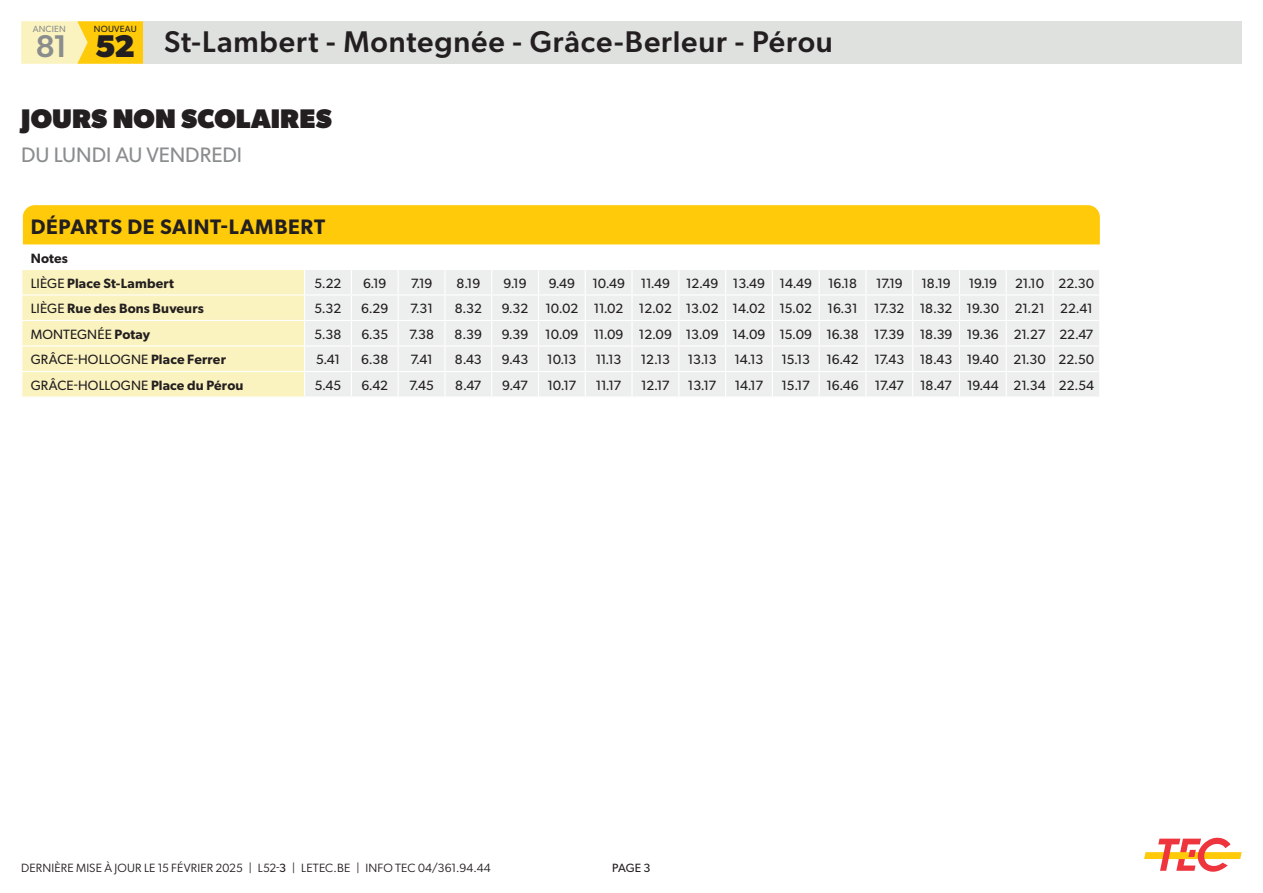
<style>
.page{position:relative;width:1263px;height:893px;background:#fff}
.page>*{position:absolute;margin:0;border:0;box-sizing:border-box;transform-origin:0 0}
.t1{font:500 31.5px "Gibson";color:#8a8d8e}
.t2{font:700 31.5px "Gibson";color:#231f20}
.t3{font:500 30px "Gibson";letter-spacing:.025em;color:#231f20}
.t4{font:800 27px "Gibson";letter-spacing:.005em;color:#231f20}
.t5{font:600 21px "Gibson";letter-spacing:.03em;color:#231f20}
.t6{font:21px "Gibson";letter-spacing:-.005em;color:#8a8d8e}
.t7{font:13.5px "Gibson";color:#231f20}
.t8{font:600 13.5px "Gibson";letter-spacing:.01em;color:#231f20}
.t9{font:12px "Gibson";letter-spacing:.01em;color:#231f20}
.t10{font:12px "Gibson";color:#231f20}
.t11{font:9px "Gibson";letter-spacing:.025em;color:#231f20}
.t12{font:9px "Gibson";letter-spacing:.025em;color:#8a8d8e}
.s1{font-weight:400}
.s2{font-weight:600}
.s3{font-style:inherit}
</style>
<div class="page">
<div style="left:143px;top:21px;width:1099px;height:43px;background:#dfe1df"></div>
<div style="left:77px;top:21px;width:66px;height:43px;background:#feca0a"></div>
<svg style="left:21px;top:21px;width:67px;height:43px"></svg>
<svg style="left:1144px;top:837px;width:98px;height:35px"></svg>
<svg style="left:22px;top:205px;width:1078px;height:191px"></svg>
<p class="t12" style="left:33px;top:23px;width:35px">ANCIEN</p>
<p class="t11" style="left:94px;top:23px;width:44px">NOUVEAU</p>
<h1 class="t2" style="left:95px;top:24px;width:41px">52</h1>
<h1 class="t1" style="left:36px;top:24px;width:33px">81</h1>
<h2 class="t3" style="left:164px;top:20px;width:670px">St-Lambert - Montegnée - Grâce-Berleur - Pérou</h2>
<p class="t4" style="left:21px;top:99px;width:312px">JOURS NON SCOLAIRES</p>
<p class="t6" style="left:21px;top:140px;width:222px">DU LUNDI AU VENDREDI</p>
<p class="t5" style="left:31px;top:212px;width:296px">DÉPARTS DE SAINT-LAMBERT</p>
<p class="t8" style="left:31px;top:249px;width:39px">Notes</p>
<p class="t8" style="left:31px;top:273px;width:145px"><span class="s1">LIÈGE</span> Place St-Lambert</p>
<p class="t7" style="left:314px;top:274px;width:28px">5.22</p>
<p class="t7" style="left:363px;top:274px;width:25px">6.19</p>
<p class="t7" style="left:411px;top:274px;width:23px">7.19</p>
<p class="t7" style="left:456px;top:274px;width:25px">8.19</p>
<p class="t7" style="left:504px;top:274px;width:25px">9.19</p>
<p class="t7" style="left:549px;top:274px;width:28px">9.49</p>
<p class="t7" style="left:592px;top:274px;width:34px">10.49</p>
<p class="t7" style="left:641px;top:274px;width:31px">11.49</p>
<p class="t7" style="left:686px;top:274px;width:34px">12.49</p>
<p class="t7" style="left:733px;top:274px;width:34px">13.49</p>
<p class="t7" style="left:780px;top:274px;width:34px">14.49</p>
<p class="t7" style="left:828px;top:274px;width:30px">16.18</p>
<p class="t7" style="left:876px;top:274px;width:28px">17.19</p>
<p class="t7" style="left:921px;top:274px;width:31px">18.19</p>
<p class="t7" style="left:969px;top:274px;width:30px">19.19</p>
<p class="t7" style="left:1015px;top:274px;width:31px">21.10</p>
<p class="t7" style="left:1058px;top:274px;width:37px">22.30</p>
<p class="t8" style="left:31px;top:299px;width:175px"><span class="s1">LIÈGE</span> Rue des Bons Buveurs</p>
<p class="t7" style="left:315px;top:299px;width:28px">5.32</p>
<p class="t7" style="left:361px;top:299px;width:29px">6.29</p>
<p class="t7" style="left:410px;top:299px;width:24px">7.31</p>
<p class="t7" style="left:455px;top:299px;width:29px">8.32</p>
<p class="t7" style="left:502px;top:299px;width:28px">9.32</p>
<p class="t7" style="left:545px;top:299px;width:35px">10.02</p>
<p class="t7" style="left:594px;top:299px;width:31px">11.02</p>
<p class="t7" style="left:639px;top:299px;width:34px">12.02</p>
<p class="t7" style="left:686px;top:299px;width:34px">13.02</p>
<p class="t7" style="left:733px;top:299px;width:34px">14.02</p>
<p class="t7" style="left:779px;top:299px;width:34px">15.02</p>
<p class="t7" style="left:828px;top:299px;width:31px">16.31</p>
<p class="t7" style="left:874px;top:299px;width:32px">17.32</p>
<p class="t7" style="left:920px;top:299px;width:34px">18.32</p>
<p class="t7" style="left:966px;top:299px;width:34px">19.30</p>
<p class="t7" style="left:1015px;top:299px;width:31px">21.21</p>
<p class="t7" style="left:1060px;top:299px;width:34px">22.41</p>
<p class="t7" style="left:31px;top:325px;width:121px">MONTEGNÉE <span class="s2">Potay</span></p>
<p class="t7" style="left:315px;top:325px;width:28px">5.38</p>
<p class="t7" style="left:361px;top:325px;width:28px">6.35</p>
<p class="t7" style="left:409px;top:325px;width:27px">7.38</p>
<p class="t7" style="left:455px;top:325px;width:29px">8.39</p>
<p class="t7" style="left:502px;top:325px;width:28px">9.39</p>
<p class="t7" style="left:545px;top:325px;width:35px">10.09</p>
<p class="t7" style="left:594px;top:325px;width:31px">11.09</p>
<p class="t7" style="left:639px;top:325px;width:35px">12.09</p>
<p class="t7" style="left:686px;top:325px;width:34px">13.09</p>
<p class="t7" style="left:732px;top:325px;width:34px">14.09</p>
<p class="t7" style="left:779px;top:325px;width:34px">15.09</p>
<p class="t7" style="left:826px;top:325px;width:34px">16.38</p>
<p class="t7" style="left:874px;top:325px;width:32px">17.39</p>
<p class="t7" style="left:920px;top:325px;width:34px">18.39</p>
<p class="t7" style="left:967px;top:325px;width:33px">19.36</p>
<p class="t7" style="left:1014px;top:325px;width:33px">21.27</p>
<p class="t7" style="left:1059px;top:325px;width:36px">22.47</p>
<p class="t7" style="left:31px;top:350px;width:197px">GRÂCE-HOLLOGNE <span class="s2">Place Ferrer</span></p>
<p class="t7" style="left:316px;top:350px;width:25px">5.41</p>
<p class="t7" style="left:361px;top:350px;width:28px">6.38</p>
<p class="t7" style="left:410px;top:350px;width:24px">7.41</p>
<p class="t7" style="left:455px;top:350px;width:29px">8.43</p>
<p class="t7" style="left:502px;top:350px;width:28px">9.43</p>
<p class="t7" style="left:547px;top:350px;width:31px">10.13</p>
<p class="t7" style="left:596px;top:350px;width:27px">11.13</p>
<p class="t7" style="left:641px;top:350px;width:31px">12.13</p>
<p class="t7" style="left:688px;top:350px;width:30px">13.13</p>
<p class="t7" style="left:734px;top:350px;width:30px">14.13</p>
<p class="t7" style="left:781px;top:350px;width:30px">15.13</p>
<p class="t7" style="left:826px;top:350px;width:34px">16.42</p>
<p class="t7" style="left:874px;top:350px;width:31px">17.43</p>
<p class="t7" style="left:920px;top:350px;width:34px">18.43</p>
<p class="t7" style="left:967px;top:350px;width:34px">19.40</p>
<p class="t7" style="left:1013px;top:350px;width:34px">21.30</p>
<p class="t7" style="left:1059px;top:350px;width:37px">22.50</p>
<p class="t7" style="left:31px;top:376px;width:214px">GRÂCE-HOLLOGNE <span class="s2">Place du Pérou</span></p>
<p class="t7" style="left:315px;top:376px;width:28px">5.45</p>
<p class="t7" style="left:361px;top:376px;width:28px">6.42</p>
<p class="t7" style="left:409px;top:376px;width:26px">7.45</p>
<p class="t7" style="left:455px;top:376px;width:28px">8.47</p>
<p class="t7" style="left:502px;top:376px;width:27px">9.47</p>
<p class="t7" style="left:547px;top:376px;width:30px">10.17</p>
<p class="t7" style="left:596px;top:376px;width:27px">11.17</p>
<p class="t7" style="left:641px;top:376px;width:30px">12.17</p>
<p class="t7" style="left:688px;top:376px;width:30px">13.17</p>
<p class="t7" style="left:735px;top:376px;width:30px">14.17</p>
<p class="t7" style="left:781px;top:376px;width:30px">15.17</p>
<p class="t7" style="left:826px;top:376px;width:34px">16.46</p>
<p class="t7" style="left:875px;top:376px;width:31px">17.47</p>
<p class="t7" style="left:920px;top:376px;width:33px">18.47</p>
<p class="t7" style="left:967px;top:376px;width:33px">19.44</p>
<p class="t7" style="left:1014px;top:376px;width:34px">21.34</p>
<p class="t7" style="left:1059px;top:376px;width:37px">22.54</p>
<p class="t9" style="left:21px;top:859px;width:471px">DERNIÈRE MISE À JOUR LE 15 FÉVRIER 2025 | L52-<span class="s3">3</span> | LETEC.BE | INFO TEC 04/361.94.44</p>
<p class="t10" style="left:612px;top:859px;width:40px">PAGE 3</p>
</div>
